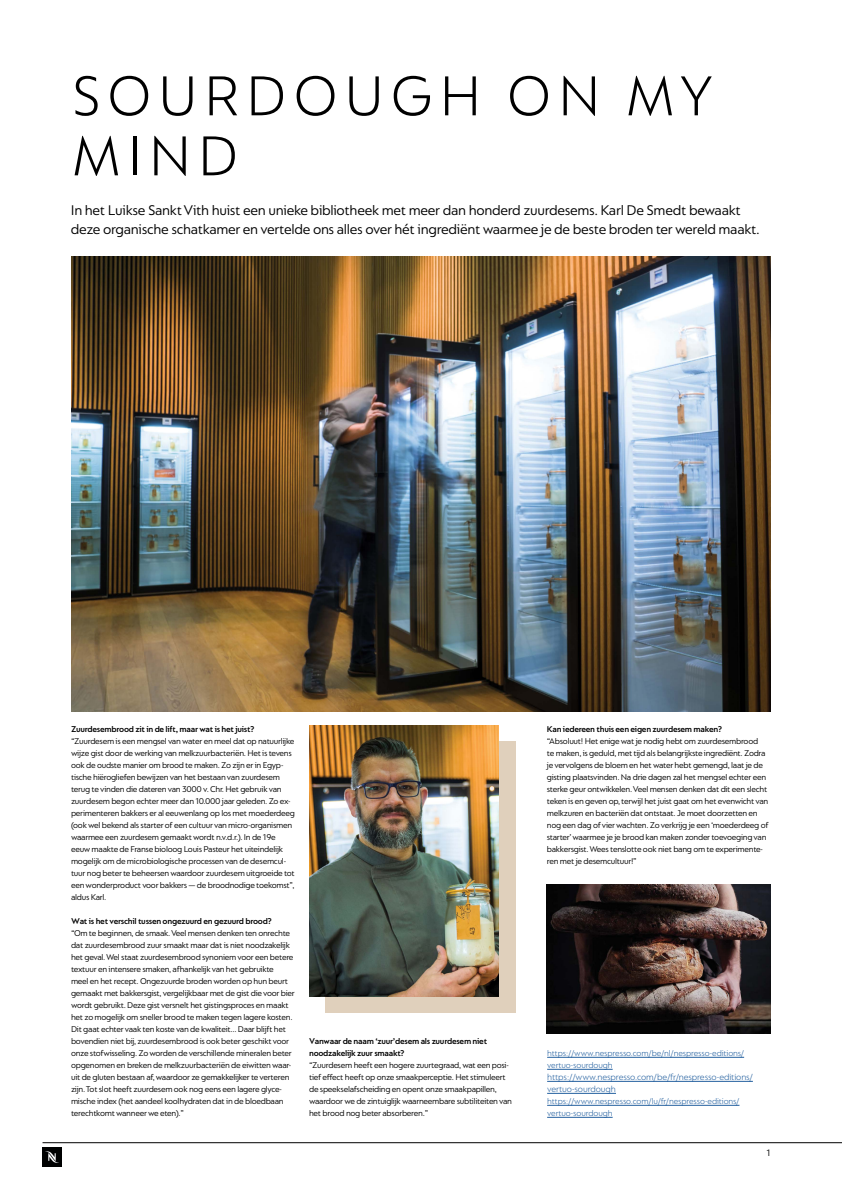
<style>
.page{position:relative;width:842px;height:1191px;background:#fff}
.page>*{position:absolute;margin:0;border:0;box-sizing:border-box;transform-origin:0 0}
.t1{font:300 60px/60px "Nespresso Lucas";letter-spacing:.11em;color:#000}
.t2{font:15px/19px "Nespresso Lucas";letter-spacing:-.02em;color:#000}
.t3{font:10px "Nespresso Lucas";color:#000}
.t4{font:300 9.5px/12px "Nespresso Lucas";letter-spacing:-.01em;color:#215e9e}
.t5{font:9px/12px "Nespresso Lucas";letter-spacing:-.03em;color:#000}
.t6{font:600 9px/12px "Nespresso Lucas";letter-spacing:-.03em;color:#000}
.t7{font:300 9px/12px "Nespresso Lucas";letter-spacing:-.01em;color:#215e9e}
</style>
<div class="page">
<div style="left:326px;top:741px;width:190px;height:271px;background:#e0d0bc"></div>
<img style="left:546px;top:884px;width:225px;height:149px">
<img style="left:71px;top:257px;width:700px;height:454px">
<img style="left:309px;top:725px;width:190px;height:271px">
<img style="left:43px;top:1147px;width:19px;height:19px">
<hr style="left:43px;top:1142px;width:799px;height:1px;background:#000">
<hr style="left:547px;top:1057px;width:197px;height:1px;background:#215e9e">
<hr style="left:547px;top:1069px;width:66px;height:1px;background:#215e9e">
<hr style="left:547px;top:1081px;width:206px;height:1px;background:#215e9e">
<hr style="left:547px;top:1093px;width:69px;height:1px;background:#215e9e">
<hr style="left:547px;top:1105px;width:192px;height:1px;background:#215e9e">
<hr style="left:547px;top:1117px;width:66px;height:1px;background:#215e9e">
<h1 class="t1" style="left:71px;top:65px;width:644px">SOURDOUGH ON MY<br>MIND</h1>
<h2 class="t2" style="left:71px;top:200px;width:691px">In het Luikse Sankt Vith huist een unieke bibliotheek met meer dan honderd zuurdesems. Karl De Smedt bewaakt deze organische schatkamer en vertelde ons alles over hét ingrediënt waarmee je de beste broden ter wereld maakt.</h2>
<p class="t6" style="left:71px;top:723px;width:185px">Zuurdesembrood zit in de lift, maar wat is het juist?</p>
<p class="t5" style="left:71px;top:735px;width:225px">“Zuurdesem is een mengsel van water en meel dat op natuurlijke wijze gist door de werking van melkzuurbacteriën. Het is tevens ook de oudste manier om brood te maken. Zo zijn er in Egyp&shy;tische hiërogliefen bewijzen van het bestaan van zuurdesem terug te vinden die dateren van 3000 v. Chr. Het gebruik van zuurdesem begon echter meer dan 10.000 jaar geleden. Zo ex&shy;perimenteren bakkers er al eeuwenlang op los met moederdeeg (ook wel bekend als starter of een cultuur van micro-organismen waarmee een zuurdesem gemaakt wordt n.v.d.r.). In de 19e eeuw maakte de Franse bioloog Louis Pasteur het uiteindelijk mogelijk om de microbiologische processen van de desemcul&shy;tuur nog beter te beheersen waardoor zuurdesem uitgroeide tot een wonderproduct voor bakkers — de broodnodige toekomst”, aldus Karl.</p>
<p class="t6" style="left:71px;top:915px;width:202px">Wat is het verschil tussen ongezuurd en gezuurd brood?</p>
<p class="t5" style="left:71px;top:927px;width:225px">“Om te beginnen, de smaak. Veel mensen denken ten onrechte dat zuurdesembrood zuur smaakt maar dat is niet noodzakelijk het geval. Wel staat zuurdesembrood synoniem voor een betere textuur en intensere smaken, afhankelijk van het gebruikte<br>meel en het recept. Ongezuurde broden worden op hun beurt gemaakt met bakkersgist, vergelijkbaar met de gist die voor bier wordt gebruikt. Deze gist versnelt het gistingsproces en maakt het zo mogelijk om sneller brood te maken tegen lagere kosten.<br>Dit gaat echter vaak ten koste van de kwaliteit... Daar blijft het bovendien niet bij, zuurdesembrood is ook beter geschikt voor onze stofwisseling. Zo worden de verschillende mineralen beter opgenomen en breken de melkzuurbacteriën de eiwitten waar&shy;uit de gluten bestaan af, waardoor ze gemakkelijker te verteren zijn. Tot slot heeft zuurdesem ook nog eens een lagere glyce&shy;mische index (het aandeel koolhydraten dat in de bloedbaan terechtkomt wanneer we eten).”</p>
<p class="t6" style="left:309px;top:1035px;width:180px">Vanwaar de naam ‘zuur’desem als zuurdesem niet noodzakelijk zuur smaakt?</p>
<p class="t5" style="left:309px;top:1059px;width:205px">“Zuurdesem heeft een hogere zuurtegraad, wat een posi&shy;tief effect heeft op onze smaakperceptie. Het stimuleert de speekselafscheiding en opent onze smaakpapillen, waardoor we de zintuiglijk waarneembare subtiliteiten van het brood nog beter absorberen.”</p>
<p class="t6" style="left:547px;top:723px;width:177px">Kan iedereen thuis een eigen zuurdesem maken?</p>
<p class="t5" style="left:547px;top:735px;width:223px">“Absoluut! Het enige wat je nodig hebt om zuurdesembrood<br>te maken, is geduld, met tijd als belangrijkste ingrediënt. Zodra je vervolgens de bloem en het water hebt gemengd, laat je de gisting plaatsvinden. Na drie dagen zal het mengsel echter een sterke geur ontwikkelen. Veel mensen denken dat dit een slecht teken is en geven op, terwijl het juist gaat om het evenwicht van melkzuren en bacteriën dat ontstaat. Je moet doorzetten en nog een dag of vier wachten. Zo verkrijg je een ‘moederdeeg of starter’ waarmee je je brood kan maken zonder toevoeging van bakkersgist. Wees tenslotte ook niet bang om te experimente&shy;ren met je desemcultuur!”</p>
<p class="t7" style="left:547px;top:1047px;width:198px">https://www.nespresso.com/be/nl/nespresso-editions/ vertuo-sourdough</p>
<p class="t4" style="left:547px;top:1071px;width:207px">https://www.nespresso.com/be/fr/nespresso-editions/ vertuo-sourdough</p>
<p class="t7" style="left:547px;top:1095px;width:194px">https://www.nespresso.com/lu/fr/nespresso-editions/ vertuo-sourdough</p>
<p class="t3" style="left:766px;top:1147px;width:6px">1</p>
</div>
